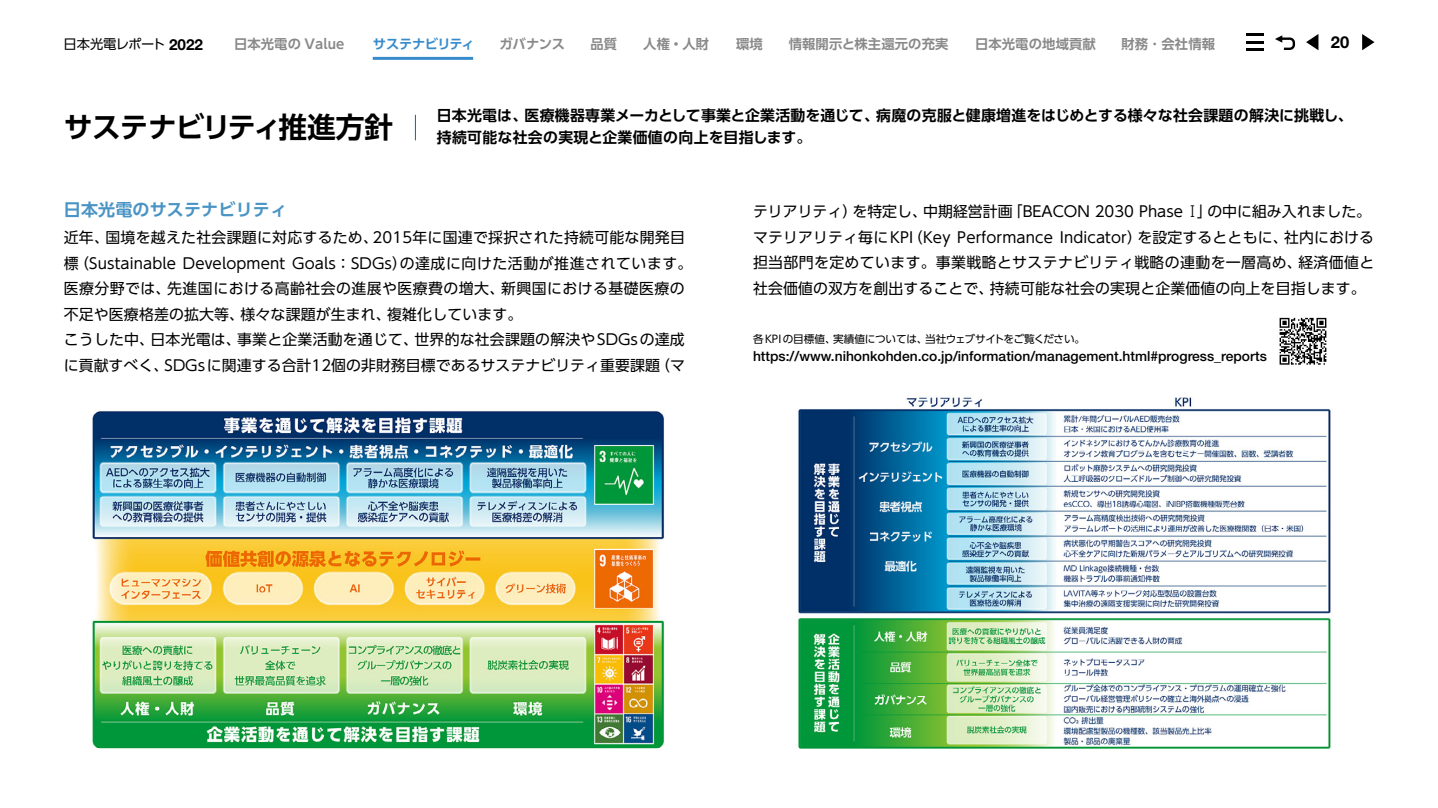
<style>
.page{position:relative;width:1438px;height:808px;background:#fff}
.page>*{position:absolute;margin:0;border:0;box-sizing:border-box;transform-origin:0 0}
.t1{font:700 28.65px "UD Shin Go Pr 6 N De";letter-spacing:-.035em;color:#000}
.t2{font:700 16.95px "UD Shin Go Pr 6 N De";letter-spacing:.01em;color:#4994c4}
.t3{font:700 16.5px "Helvetica Neue LT Pro";color:#000}
.t4{font:14.85px/25.5px "UD Shin Go Pr 6 N";letter-spacing:.01em;color:#000}
.t5{font:700 14.85px/22.4px "UD Shin Go Pr 6 N De";letter-spacing:.015em;color:#000}
.t6{font:500 13.8px "Helvetica Neue LT Pro";color:#000}
.t7{font:700 13.35px "UD Shin Go Pr 6 N De";letter-spacing:.01em;color:#898989}
.t8{font:13.35px "UD Shin Go Pr 6 N";letter-spacing:-.015em;color:#000}
.t9{font:700 13.35px "UD Shin Go Pr 6 N De";letter-spacing:-.035em;color:#388bcb}
.t10{font:10.65px "UD Shin Go Pr 6 N";letter-spacing:-.02em;color:#000}
.s1{font-family:"Helvetica Neue LT Pro";font-weight:700;font-size:15.3px}
.s2{font-weight:300}
</style>
<div class="page">
<svg style="left:415px;top:115px;width:1px;height:25px"></svg>
<img style="left:92px;top:411px;width:573px;height:338px">
<img style="left:798px;top:397px;width:533px;height:352px">
<svg style="left:1279px;top:318px;width:47px;height:47px"></svg>
<svg style="left:1275px;top:35px;width:20px;height:15px"></svg>
<svg style="left:1306px;top:34px;width:12px;height:16px"></svg>
<svg style="left:1362px;top:34px;width:12px;height:16px"></svg>
<hr style="left:1246px;top:33px;width:17px;height:3px;background:#000">
<hr style="left:1246px;top:48px;width:17px;height:3px;background:#000">
<svg style="left:1246px;top:41px;width:17px;height:2px"></svg>
<hr style="left:373px;top:57px;width:100px;height:3px;background:#388bcb">
<p class="t8" style="left:64px;top:34px;width:141px">日本光電レポート <span class="s1">2022</span></p>
<p class="t7" style="left:234px;top:34px;width:112px">日本光電の Value</p>
<p class="t9" style="left:372px;top:34px;width:103px">サステナビリティ</p>
<p class="t7" style="left:499px;top:34px;width:67px">ガバナンス</p>
<p class="t7" style="left:590px;top:33px;width:28px">品質</p>
<p class="t7" style="left:643px;top:34px;width:67px">人権・人財</p>
<p class="t7" style="left:736px;top:34px;width:28px">環境</p>
<p class="t7" style="left:788px;top:34px;width:161px">情報開示と株主還元の充実</p>
<p class="t7" style="left:975px;top:34px;width:122px">日本光電の地域貢献</p>
<p class="t7" style="left:1121px;top:34px;width:95px">財務･会社情報</p>
<p class="t3" style="left:1330px;top:32px;width:20px">20</p>
<h1 class="t1" style="left:64px;top:104px;width:331px">サステナビリティ推進方針</h1>
<p class="t5" style="left:437px;top:104px;width:917px">日本光電は、医療機器専業メーカとして事業と企業活動を通じて、病魔の克服と健康増進をはじめとする様々な社会課題の解決に挑戦し、持続可能な社会の実現と企業価値の向上を目指します。</p>
<p class="t2" style="left:64px;top:196px;width:225px">日本光電のサステナビリティ</p>
<p class="t4" style="left:64px;top:224px;width:630px">近年、国境を越えた社会課題に対応するため、2015年に国連で採択された持続可能な開発目標（Sustainable Development Goals：SDGs）の達成に向けた活動が推進されています。医療分野では、先進国における高齢社会の進展や医療費の増大、新興国における基礎医療の不足や医療格差の拡大等、様々な課題が生まれ、複雑化しています。<br>こうした中、日本光電は、事業と企業活動を通じて、世界的な社会課題の解決やSDGsの達成に貢献すべく、SDGsに関連する合計12個の非財務目標であるサステナビリティ重要課題（マ</p>
<p class="t4" style="left:753px;top:199px;width:622px">テリアリティ）を特定し、中期経営計画「BEACON 2030 Phase<span class="s2">Ⅰ</span>」の中に組み入れました。マテリアリティ毎にKPI（Key Performance Indicator）を設定するとともに、社内における担当部門を定めています。事業戦略とサステナビリティ戦略の連動を一層高め、経済価値と社会価値の双方を創出することで、持続可能な社会の実現と企業価値の向上を目指します。</p>
<p class="t10" style="left:753px;top:330px;width:334px">各KPIの目標値、実績値については、当社ウェブサイトをご覧ください。</p>
<p class="t6" style="left:753px;top:348px;width:515px">https://www.nihonkohden.co.jp/information/management.html#progress_reports</p>
</div>
